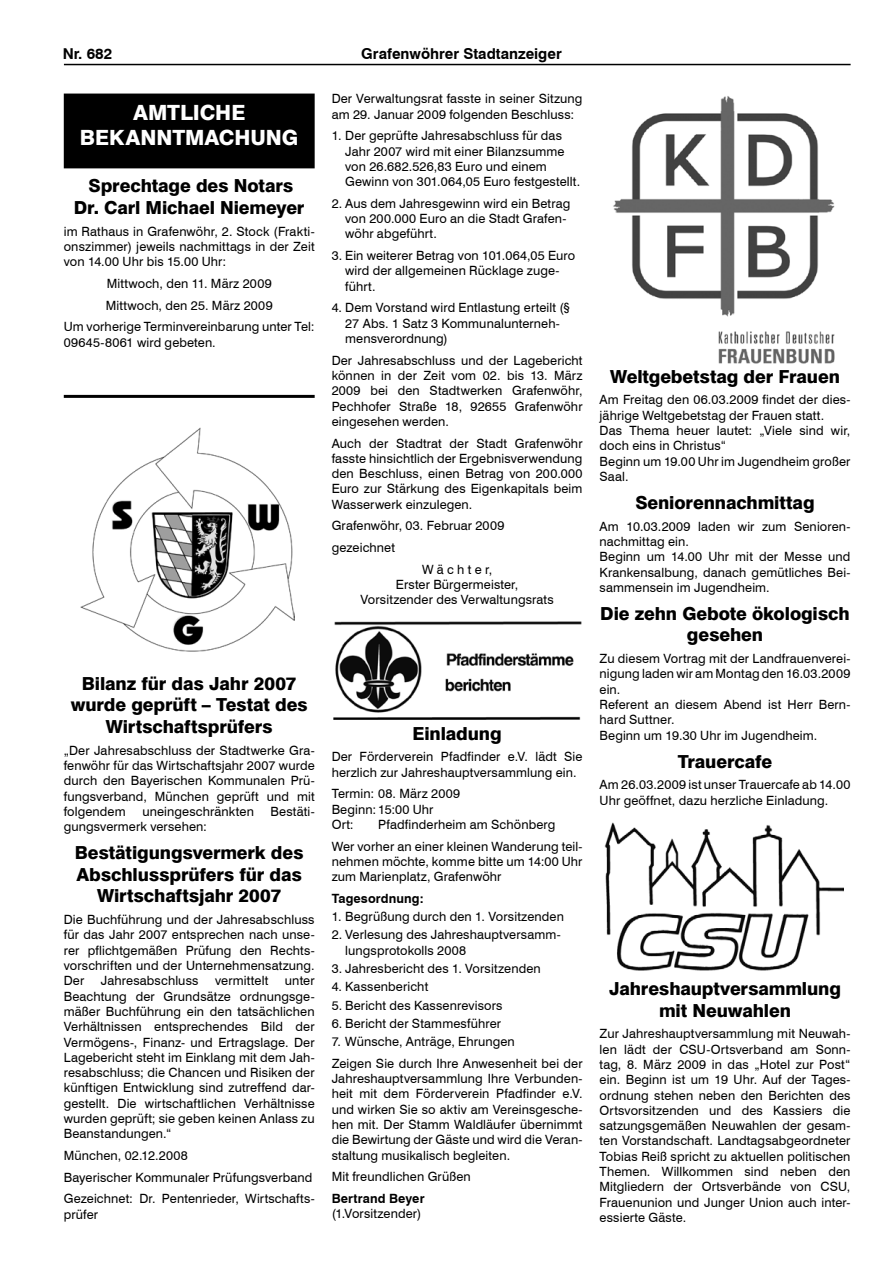
<style>
.page{position:relative;width:893px;height:1263px;background:#fff}
.page>*{position:absolute;margin:0;border:0;box-sizing:border-box;transform-origin:0 0}
.t1{font:800 21px/25.2px "Swiss 721 BT";color:#fff;text-align:center}
.t2{font:800 18px/21.6px "Swiss 721 BT";letter-spacing:-.005em;color:#000;text-align:center}
.t3{font:700 15px "Swiss 721 BT";color:#000}
.t4{font:12.75px/15.3px "Swiss 721 BT";letter-spacing:.01em;color:#000}
.t5{font:700 12.75px "Swiss 721 BT";letter-spacing:.01em;color:#000}
</style>
<div class="page">
<hr style="left:64px;top:64px;width:787px;height:1px;background:#000">
<img style="left:613px;top:96px;width:222px;height:268px">
<img style="left:605px;top:822px;width:238px;height:149px">
<img style="left:81px;top:427px;width:213px;height:225px">
<div style="left:65px;top:94px;width:249px;height:74px;background:#000"></div>
<img style="left:333px;top:621px;width:249px;height:98px">
<hr style="left:64px;top:395px;width:251px;height:3px;background:#000">
<p class="t3" style="left:63px;top:45px;width:51px">Nr. 682</p>
<p class="t3" style="left:361px;top:45px;width:202px">Grafenwöhrer Stadtanzeiger</p>
<h1 class="t1" style="left:80px;top:100px;width:220px">AMTLICHE<br>BEKANNTMACHUNG</h1>
<h2 class="t2" style="left:74px;top:175px;width:232px">Sprechtage des Notars<br>Dr. Carl Michael Niemeyer</h2>
<p class="t4" style="left:64px;top:223px;width:252px;text-align:justify">im Rathaus in Grafenwöhr, 2. Stock (Frakti&shy;onszimmer) jeweils nachmittags in der Zeit von 14.00 Uhr bis 15.00 Uhr:</p>
<p class="t4" style="left:64px;top:272px;width:252px;line-height:21.8px;text-align:center">Mittwoch, den 11. März 2009<br>Mittwoch, den 25. März 2009<br>Um vorherige Terminvereinbarung unter Tel:</p>
<p class="t4" style="left:64px;top:334px;width:154px">09645-8061 wird gebeten.</p>
<p class="t4" style="left:332px;top:91px;width:252px">Der Verwaltungsrat fasste in seiner Sitzung am 29. Januar 2009 folgenden Beschluss:</p>
<p class="t4" style="left:345px;top:128px;width:236px;text-indent:-14px">1. Der geprüfte Jahresabschluss für das Jahr 2007 wird mit einer Bilanzsumme von 26.682.526,83 Euro und einem Gewinn von 301.064,05 Euro festgestellt.</p>
<p class="t4" style="left:345px;top:195px;width:227px;text-indent:-14px">2. Aus dem Jahresgewinn wird ein Betrag von 200.000 Euro an die Stadt Grafen&shy;wöhr abgeführt.</p>
<p class="t4" style="left:345px;top:248px;width:232px;text-indent:-14px">3. Ein weiterer Betrag von 101.064,05 Euro wird der allgemeinen Rücklage zuge&shy;führt.</p>
<p class="t4" style="left:345px;top:300px;width:226px;text-indent:-14px">4. Dem Vorstand wird Entlastung erteilt (§<br>27 Abs. 1 Satz 3 Kommunalunterneh&shy;mensverordnung)</p>
<p class="t4" style="left:332px;top:352px;width:252px;text-align:justify">Der Jahresabschluss und der Lagebericht können in der Zeit vom 02. bis 13. März 2009 bei den Stadtwerken Grafenwöhr, Pechhofer Straße 18, 92655 Grafenwöhr eingesehen werden.</p>
<p class="t4" style="left:332px;top:435px;width:252px;text-align:justify">Auch der Stadtrat der Stadt Grafenwöhr fasste hinsichtlich der Ergebnisverwendung den Beschluss, einen Betrag von 200.000<br>Euro zur Stärkung des Eigenkapitals beim Wasserwerk einzulegen.</p>
<p class="t4" style="left:332px;top:518px;width:174px">Grafenwöhr, 03. Februar 2009</p>
<p class="t4" style="left:332px;top:540px;width:65px">gezeichnet</p>
<p class="t4" style="left:422px;top:561px;width:72px">W ä c h t e r,</p>
<p class="t4" style="left:360px;top:577px;width:195px;text-align:center">Erster Bürgermeister,<br>Vorsitzender des Verwaltungsrats</p>
<h2 class="t2" style="left:71px;top:672px;width:239px">Bilanz für das Jahr 2007 wurde geprüft – Testat des<br>Wirtschaftsprüfers</h2>
<p class="t4" style="left:64px;top:742px;width:252px;text-align:justify">„Der Jahresabschluss der Stadtwerke Gra&shy;fenwöhr für das Wirtschaftsjahr 2007 wurde durch den Bayerischen Kommunalen Prü&shy;fungsverband, München geprüft und mit folgendem</p>
<p class="t4" style="left:142px;top:804px;width:113px">uneingeschränkten</p>
<p class="t4" style="left:271px;top:804px;width:46px">Bestäti-</p>
<p class="t4" style="left:64px;top:819px;width:145px">gungsvermerk versehen:</p>
<h2 class="t2" style="left:75px;top:842px;width:230px">Bestätigungsvermerk des<br>Abschlussprüfers für das<br>Wirtschaftsjahr 2007</h2>
<p class="t4" style="left:64px;top:912px;width:252px;text-align:justify">Die Buchführung und der Jahresabschluss für das Jahr 2007 entsprechen nach unse&shy;rer pflichtgemäßen Prüfung den Rechts&shy;vorschriften und der Unternehmensatzung.<br>Der</p>
<p class="t4" style="left:101px;top:973px;width:99px">Jahresabschluss</p>
<p class="t4" style="left:215px;top:973px;width:55px">vermittelt</p>
<p class="t4" style="left:64px;top:973px;width:252px;text-align:justify;text-indent:221px">unter Beachtung der Grundsätze ordnungsge&shy;mäßer Buchführung ein den tatsächlichen Verhältnissen entsprechendes Bild der Vermögens-, Finanz- und Ertragslage. Der Lagebericht steht im Einklang mit dem Jah&shy;resabschluss; die Chancen und Risiken der künftigen Entwicklung sind zutreffend dar&shy;gestellt. Die wirtschaftlichen Verhältnisse wurden geprüft; sie geben keinen Anlass zu Beanstandungen.“</p>
<p class="t4" style="left:64px;top:1144px;width:252px;line-height:21.8px">München, 02.12.2008<br>Bayerischer Kommunaler Prüfungsverband<br>Gezeichnet: Dr. Pentenrieder, Wirtschafts-</p>
<p class="t4" style="left:64px;top:1206px;width:36px">prüfer</p>
<h2 class="t2" style="left:412px;top:722px;width:91px">Einladung</h2>
<p class="t4" style="left:332px;top:749px;width:252px">Der Förderverein Pfadfinder e.V. lädt Sie herzlich zur Jahreshauptversammlung ein.</p>
<p class="t4" style="left:332px;top:786px;width:130px">Termin: 08. März 2009<br>Beginn: 15:00 Uhr<br>Ort:</p>
<p class="t4" style="left:332px;top:813px;width:252px;line-height:21.8px;text-indent:46px">Pfadfinderheim am Schönberg<br>Wer vorher an einer kleinen Wanderung teil-</p>
<p class="t4" style="left:332px;top:854px;width:252px">nehmen möchte, komme bitte um 14:00 Uhr zum Marienplatz, Grafenwöhr</p>
<p class="t5" style="left:332px;top:891px;width:93px">Tagesordnung:</p>
<p class="t4" style="left:332px;top:909px;width:234px">1. Begrüßung durch den 1. Vorsitzenden</p>
<p class="t4" style="left:345px;top:927px;width:217px;text-indent:-14px">2. Verlesung des Jahreshauptversamm&shy;lungsprotokolls 2008</p>
<p class="t4" style="left:332px;top:961px;width:211px">3. Jahresbericht des 1. Vorsitzenden</p>
<p class="t4" style="left:332px;top:979px;width:98px">4. Kassenbericht</p>
<p class="t4" style="left:332px;top:997px;width:172px">5. Bericht des Kassenrevisors</p>
<p class="t4" style="left:332px;top:1015px;width:171px">6. Bericht der Stammesführer</p>
<p class="t4" style="left:332px;top:1031px;width:252px;line-height:21.8px">7. Wünsche, Anträge, Ehrungen<br>Zeigen Sie durch Ihre Anwesenheit bei der</p>
<p class="t4" style="left:332px;top:1071px;width:252px;text-align:justify">Jahreshauptversammlung Ihre Verbunden&shy;heit mit dem Förderverein Pfadfinder e.V. und wirken Sie so aktiv am Vereinsgesche&shy;hen mit. Der Stamm Waldläufer übernimmt die Bewirtung der Gäste und wird die Veran&shy;staltung musikalisch begleiten.</p>
<p class="t4" style="left:332px;top:1169px;width:141px">Mit freundlichen Grüßen</p>
<p class="t5" style="left:332px;top:1191px;width:94px">Bertrand Beyer</p>
<p class="t4" style="left:332px;top:1206px;width:91px">(1.Vorsitzender)</p>
<h2 class="t2" style="left:610px;top:365px;width:231px">Weltgebetstag der Frauen</h2>
<p class="t4" style="left:600px;top:392px;width:252px">Am Freitag den 06.03.2009 findet der dies&shy;jährige Weltgebetstag der Frauen statt.<br>Das Thema heuer lautet: „Viele sind wir, doch eins in Christus“<br>Beginn um 19.00 Uhr im Jugendheim großer<br>Saal.</p>
<h2 class="t2" style="left:635px;top:492px;width:181px">Seniorennachmittag</h2>
<p class="t4" style="left:600px;top:518px;width:252px">Am 10.03.2009 laden wir zum Senioren&shy;nachmittag ein.<br>Beginn um 14.00 Uhr mit der Messe und<br>Krankensalbung, danach gemütliches Bei&shy;sammensein im Jugendheim.</p>
<h2 class="t2" style="left:600px;top:602px;width:251px">Die zehn Gebote ökologisch gesehen</h2>
<p class="t4" style="left:600px;top:651px;width:252px">Zu diesem Vortrag mit der Landfrauenverei&shy;nigung laden wir am Montag den 16.03.2009 ein.<br>Referent an diesem Abend ist Herr Bern&shy;hard Suttner.<br>Beginn um 19.30 Uhr im Jugendheim.</p>
<h2 class="t2" style="left:678px;top:750px;width:96px">Trauercafe</h2>
<p class="t4" style="left:600px;top:777px;width:252px">Am 26.03.2009 ist unser Trauercafe ab 14.00<br>Uhr geöffnet, dazu herzliche Einladung.</p>
<h2 class="t2" style="left:609px;top:978px;width:233px">Jahreshauptversammlung mit Neuwahlen</h2>
<p class="t4" style="left:600px;top:1026px;width:252px;text-align:justify">Zur Jahreshauptversammlung mit Neuwah&shy;len lädt der CSU-Ortsverband am Sonn&shy;tag, 8. März 2009 in das „Hotel zur Post“ ein. Beginn ist um 19 Uhr. Auf der Tages&shy;ordnung stehen neben den Berichten des Ortsvorsitzenden und des Kassiers die satzungsgemäßen Neuwahlen der gesam&shy;ten Vorstandschaft. Landtagsabgeordneter Tobias Reiß spricht zu aktuellen politischen Themen. Willkommen sind neben den Mitgliedern der Ortsverbände von CSU, Frauenunion und Junger Union auch inter&shy;essierte Gäste.</p>
</div>
